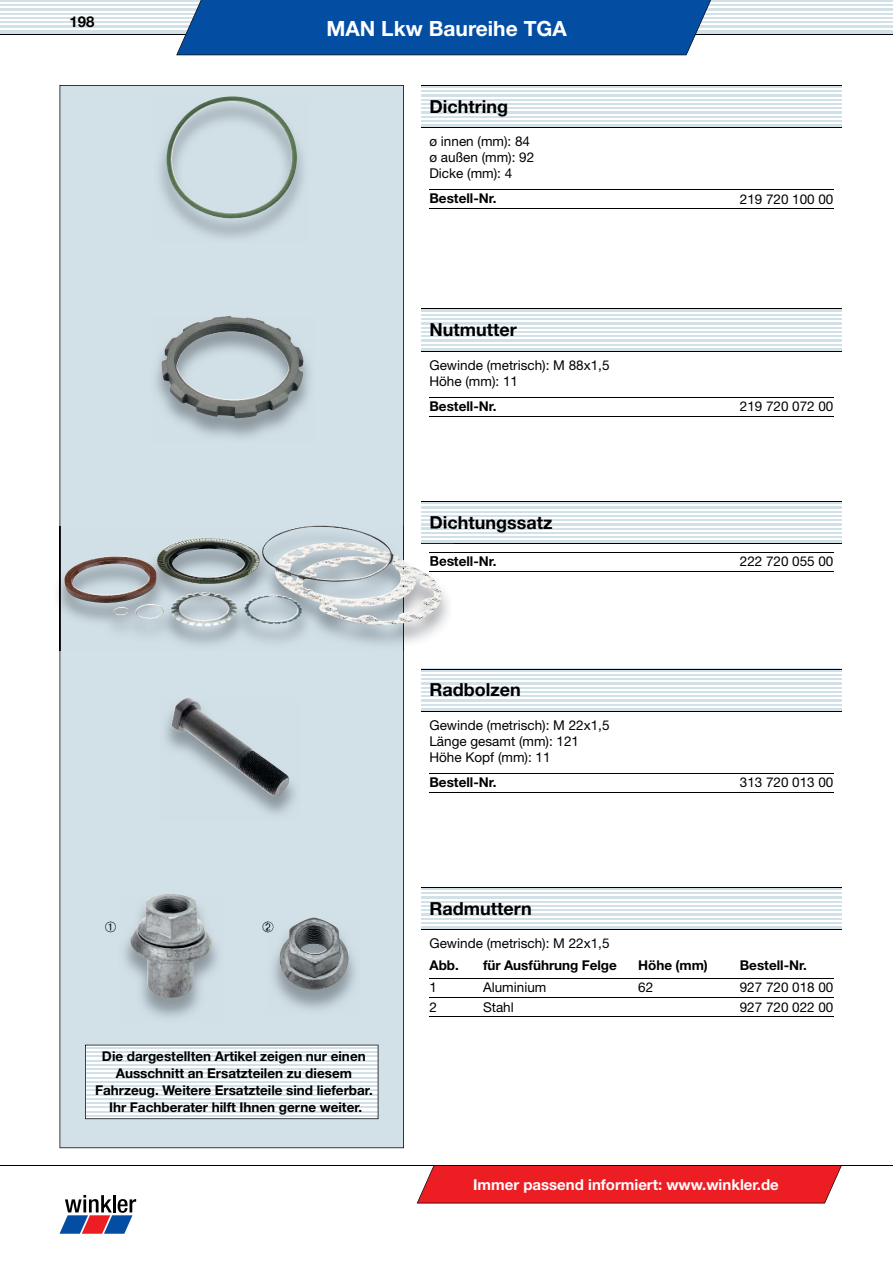
<style>
.page{position:relative;width:893px;height:1263px;background:#fff}
.page>*{position:absolute;margin:0;border:0;box-sizing:border-box;transform-origin:0 0}
.t1{font:700 21px "Helvetica Neue";color:#fff}
.t2{font:700 18px "Helvetica Neue";color:#000}
.t3{font:700 15px "Helvetica Neue";color:#fff}
.t4{font:700 15px "Helvetica Neue";color:#000}
.t5{font:13.5px/15.9px "Helvetica Neue";color:#000}
.t6{font:700 13.5px/17px "Helvetica Neue";color:#000;text-align:center}
.t7{font:13.5px "Ziffern Normal";color:#000}
</style>
<div class="page">
<svg style="left:0;top:0;width:893px;height:34px;fill:#d2e0e7"></svg>
<hr style="left:0;top:2px;width:893px;height:2px;background:#fff">
<hr style="left:0;top:7px;width:893px;height:1px;background:#fff">
<hr style="left:0;top:11px;width:893px;height:1px;background:#fff">
<hr style="left:0;top:15px;width:893px;height:1px;background:#fff">
<hr style="left:0;top:19px;width:893px;height:2px;background:#fff">
<hr style="left:0;top:24px;width:893px;height:1px;background:#fff">
<hr style="left:0;top:28px;width:893px;height:1px;background:#fff">
<hr style="left:0;top:34px;width:893px;height:1px;background:#000">
<div style="left:176px;top:0;width:535px;height:55px;background:#034ea2"></div>
<svg style="left:60px;top:1195px;width:76px;height:39px"></svg>
<hr style="left:0;top:1165px;width:893px;height:1px;background:#000">
<svg style="left:417px;top:1165px;width:425px;height:38px;background:#e5242b"></svg>
<div style="left:60px;top:85px;width:344px;height:1063px;background:#d2e0e7"></div>
<svg style="left:421px;top:86px;width:421px;height:41px;fill:#d2e0e7"></svg>
<hr style="left:421px;top:89px;width:421px;height:1px;background:#fff">
<hr style="left:421px;top:93px;width:421px;height:1px;background:#fff">
<hr style="left:421px;top:97px;width:421px;height:1px;background:#fff">
<hr style="left:421px;top:101px;width:421px;height:2px;background:#fff">
<hr style="left:421px;top:106px;width:421px;height:1px;background:#fff">
<hr style="left:421px;top:110px;width:421px;height:1px;background:#fff">
<hr style="left:421px;top:114px;width:421px;height:1px;background:#fff">
<hr style="left:421px;top:118px;width:421px;height:2px;background:#fff">
<hr style="left:421px;top:123px;width:421px;height:1px;background:#fff">
<hr style="left:421px;top:85px;width:421px;height:1px;background:#000">
<hr style="left:421px;top:127px;width:421px;height:1px;background:#000">
<hr style="left:429px;top:189px;width:311px;height:1px;background:#000">
<hr style="left:429px;top:208px;width:311px;height:1px;background:#000">
<hr style="left:740px;top:189px;width:93px;height:1px;background:#000">
<hr style="left:740px;top:208px;width:93px;height:1px;background:#000">
<svg style="left:421px;top:310px;width:421px;height:41px;fill:#d2e0e7"></svg>
<hr style="left:421px;top:312px;width:421px;height:1px;background:#fff">
<hr style="left:421px;top:316px;width:421px;height:2px;background:#fff">
<hr style="left:421px;top:321px;width:421px;height:1px;background:#fff">
<hr style="left:421px;top:325px;width:421px;height:1px;background:#fff">
<hr style="left:421px;top:329px;width:421px;height:1px;background:#fff">
<hr style="left:421px;top:333px;width:421px;height:2px;background:#fff">
<hr style="left:421px;top:338px;width:421px;height:1px;background:#fff">
<hr style="left:421px;top:342px;width:421px;height:1px;background:#fff">
<hr style="left:421px;top:346px;width:421px;height:1px;background:#fff">
<hr style="left:421px;top:309px;width:421px;height:1px;background:#000">
<hr style="left:421px;top:351px;width:421px;height:1px;background:#000">
<hr style="left:429px;top:397px;width:311px;height:1px;background:#000">
<hr style="left:429px;top:416px;width:311px;height:1px;background:#000">
<hr style="left:740px;top:397px;width:93px;height:1px;background:#000">
<hr style="left:740px;top:416px;width:93px;height:1px;background:#000">
<img style="left:150px;top:317px;width:165px;height:125px">
<img style="left:162px;top:316px;width:141px;height:102px">
<svg style="left:421px;top:502px;width:421px;height:41px;fill:#d2e0e7"></svg>
<hr style="left:421px;top:505px;width:421px;height:1px;background:#fff">
<hr style="left:421px;top:509px;width:421px;height:1px;background:#fff">
<hr style="left:421px;top:513px;width:421px;height:1px;background:#fff">
<hr style="left:421px;top:517px;width:421px;height:2px;background:#fff">
<hr style="left:421px;top:522px;width:421px;height:1px;background:#fff">
<hr style="left:421px;top:526px;width:421px;height:1px;background:#fff">
<hr style="left:421px;top:530px;width:421px;height:1px;background:#fff">
<hr style="left:421px;top:534px;width:421px;height:2px;background:#fff">
<hr style="left:421px;top:539px;width:421px;height:1px;background:#fff">
<hr style="left:421px;top:501px;width:421px;height:1px;background:#000">
<hr style="left:421px;top:543px;width:421px;height:1px;background:#000">
<hr style="left:429px;top:552px;width:311px;height:1px;background:#000">
<hr style="left:429px;top:571px;width:311px;height:1px;background:#000">
<hr style="left:740px;top:552px;width:93px;height:1px;background:#000">
<hr style="left:740px;top:571px;width:93px;height:1px;background:#000">
<img style="left:58px;top:526px;width:391px;height:125px">
<hr style="left:404px;top:526px;width:1px;height:125px;background:#000">
<hr style="left:60px;top:526px;width:1px;height:125px;background:#1d1d21">
<hr style="left:403px;top:526px;width:1px;height:125px;background:#1d1d21">
<hr style="left:421px;top:543px;width:32px;height:1px;background:#1d1d21">
<svg style="left:442px;top:526px;width:11px;height:17px"></svg>
<svg style="left:442px;top:556px;width:11px;height:10px"></svg>
<img style="left:261px;top:525px;width:181px;height:101px">
<svg style="left:421px;top:670px;width:421px;height:41px;background:#d8e4ea"></svg>
<hr style="left:421px;top:672px;width:421px;height:2px;background:#fff">
<hr style="left:421px;top:676px;width:421px;height:2px;background:#fff">
<hr style="left:421px;top:681px;width:421px;height:1px;background:#fff">
<hr style="left:421px;top:685px;width:421px;height:1px;background:#fff">
<hr style="left:421px;top:689px;width:421px;height:2px;background:#fff">
<hr style="left:421px;top:693px;width:421px;height:2px;background:#fff">
<hr style="left:421px;top:698px;width:421px;height:1px;background:#fff">
<hr style="left:421px;top:702px;width:421px;height:1px;background:#fff">
<hr style="left:421px;top:706px;width:421px;height:2px;background:#fff">
<hr style="left:421px;top:669px;width:421px;height:1px;background:#000">
<hr style="left:421px;top:711px;width:421px;height:1px;background:#000">
<hr style="left:429px;top:773px;width:311px;height:1px;background:#000">
<hr style="left:429px;top:792px;width:311px;height:1px;background:#000">
<hr style="left:740px;top:773px;width:93px;height:1px;background:#000">
<hr style="left:740px;top:792px;width:93px;height:1px;background:#000">
<img style="left:160px;top:699px;width:140px;height:121px">
<img style="left:171px;top:697px;width:119px;height:100px">
<img style="left:155px;top:97px;width:154px;height:146px">
<img style="left:166px;top:96px;width:131px;height:122px">
<svg style="left:421px;top:888px;width:421px;height:41px;fill:#d2e0e7"></svg>
<hr style="left:421px;top:890px;width:421px;height:2px;background:#fff">
<hr style="left:421px;top:895px;width:421px;height:1px;background:#fff">
<hr style="left:421px;top:899px;width:421px;height:1px;background:#fff">
<hr style="left:421px;top:903px;width:421px;height:1px;background:#fff">
<hr style="left:421px;top:907px;width:421px;height:2px;background:#fff">
<hr style="left:421px;top:912px;width:421px;height:1px;background:#fff">
<hr style="left:421px;top:916px;width:421px;height:1px;background:#fff">
<hr style="left:421px;top:920px;width:421px;height:1px;background:#fff">
<hr style="left:421px;top:924px;width:421px;height:2px;background:#fff">
<hr style="left:421px;top:887px;width:421px;height:1px;background:#000">
<hr style="left:421px;top:929px;width:421px;height:1px;background:#000">
<hr style="left:429px;top:978px;width:54px;height:1px;background:#000">
<hr style="left:483px;top:978px;width:155px;height:1px;background:#000">
<hr style="left:638px;top:978px;width:102px;height:1px;background:#000">
<hr style="left:740px;top:978px;width:93px;height:1px;background:#000">
<hr style="left:429px;top:997px;width:54px;height:1px;background:#000">
<hr style="left:483px;top:997px;width:155px;height:1px;background:#000">
<hr style="left:429px;top:1016px;width:54px;height:1px;background:#000">
<hr style="left:483px;top:1016px;width:155px;height:1px;background:#000">
<hr style="left:638px;top:997px;width:102px;height:1px;background:#000">
<hr style="left:638px;top:1016px;width:102px;height:1px;background:#000">
<hr style="left:740px;top:997px;width:93px;height:1px;background:#000">
<hr style="left:740px;top:1016px;width:93px;height:1px;background:#000">
<img style="left:118px;top:894px;width:105px;height:128px">
<img style="left:130px;top:893px;width:82px;height:105px">
<img style="left:268px;top:918px;width:92px;height:96px">
<svg style="left:268px;top:921px;width:5px;height:11px"></svg>
<img style="left:279px;top:917px;width:69px;height:73px">
<svg style="left:85px;top:1045px;width:293px;height:74px"></svg>
<p class="t4" style="left:70px;top:12px;width:27px">198</p>
<p class="t7" style="left:105px;top:919px;width:13px">1</p>
<p class="t7" style="left:262px;top:919px;width:13px">2</p>
<h1 class="t1" style="left:326px;top:16px;width:242px">MAN Lkw Baureihe TGA</h1>
<h2 class="t2" style="left:429px;top:95px;width:80px">Dichtring</h2>
<p class="t5" style="left:429px;top:133px;width:106px">ø innen (mm): 84 ø außen (mm): 92<br>Dicke (mm): 4</p>
<p class="t6" style="left:429px;top:190px;width:69px">Bestell-Nr.</p>
<p class="t5" style="left:740px;top:191px;width:95px">219 720 100 00</p>
<h2 class="t2" style="left:429px;top:319px;width:89px">Nutmutter</h2>
<p class="t5" style="left:429px;top:357px;width:182px">Gewinde (metrisch): M 88x1,5<br>Höhe (mm): 11</p>
<p class="t6" style="left:429px;top:398px;width:69px">Bestell-Nr.</p>
<p class="t5" style="left:740px;top:398px;width:95px">219 720 072 00</p>
<h2 class="t2" style="left:429px;top:511px;width:125px">Dichtungssatz</h2>
<p class="t6" style="left:429px;top:552px;width:69px">Bestell-Nr.</p>
<p class="t5" style="left:740px;top:553px;width:95px">222 720 055 00</p>
<h2 class="t2" style="left:429px;top:679px;width:93px">Radbolzen</h2>
<p class="t5" style="left:429px;top:717px;width:182px">Gewinde (metrisch): M 22x1,5<br>Länge gesamt (mm): 121<br>Höhe Kopf (mm): 11</p>
<p class="t6" style="left:429px;top:774px;width:69px">Bestell-Nr.</p>
<p class="t5" style="left:740px;top:774px;width:95px">313 720 013 00</p>
<h2 class="t2" style="left:429px;top:897px;width:104px">Radmuttern</h2>
<p class="t5" style="left:429px;top:935px;width:182px">Gewinde (metrisch): M 22x1,5</p>
<p class="t6" style="left:429px;top:956px;width:31px">Abb.</p>
<p class="t6" style="left:483px;top:956px;width:135px">für Ausführung Felge</p>
<p class="t6" style="left:638px;top:956px;width:71px">Höhe (mm)</p>
<p class="t6" style="left:740px;top:956px;width:69px">Bestell-Nr.</p>
<p class="t5" style="left:429px;top:979px;width:9px">1</p>
<p class="t5" style="left:483px;top:979px;width:65px">Aluminium</p>
<p class="t5" style="left:638px;top:979px;width:17px">62</p>
<p class="t5" style="left:740px;top:979px;width:95px">927 720 018 00</p>
<p class="t5" style="left:429px;top:998px;width:9px">2</p>
<p class="t5" style="left:483px;top:998px;width:32px">Stahl</p>
<p class="t5" style="left:740px;top:998px;width:95px">927 720 022 00</p>
<p class="t6" style="left:95px;top:1047px;width:279px">Die dargestellten Artikel zeigen nur einen Ausschnitt an Ersatzteilen zu diesem Fahrzeug. Weitere Ersatzteile sind lieferbar.<br>Ihr Fachberater hilft Ihnen gerne weiter.</p>
<p class="t3" style="left:473px;top:1175px;width:307px">Immer passend informiert: www.winkler.de</p>
</div>
